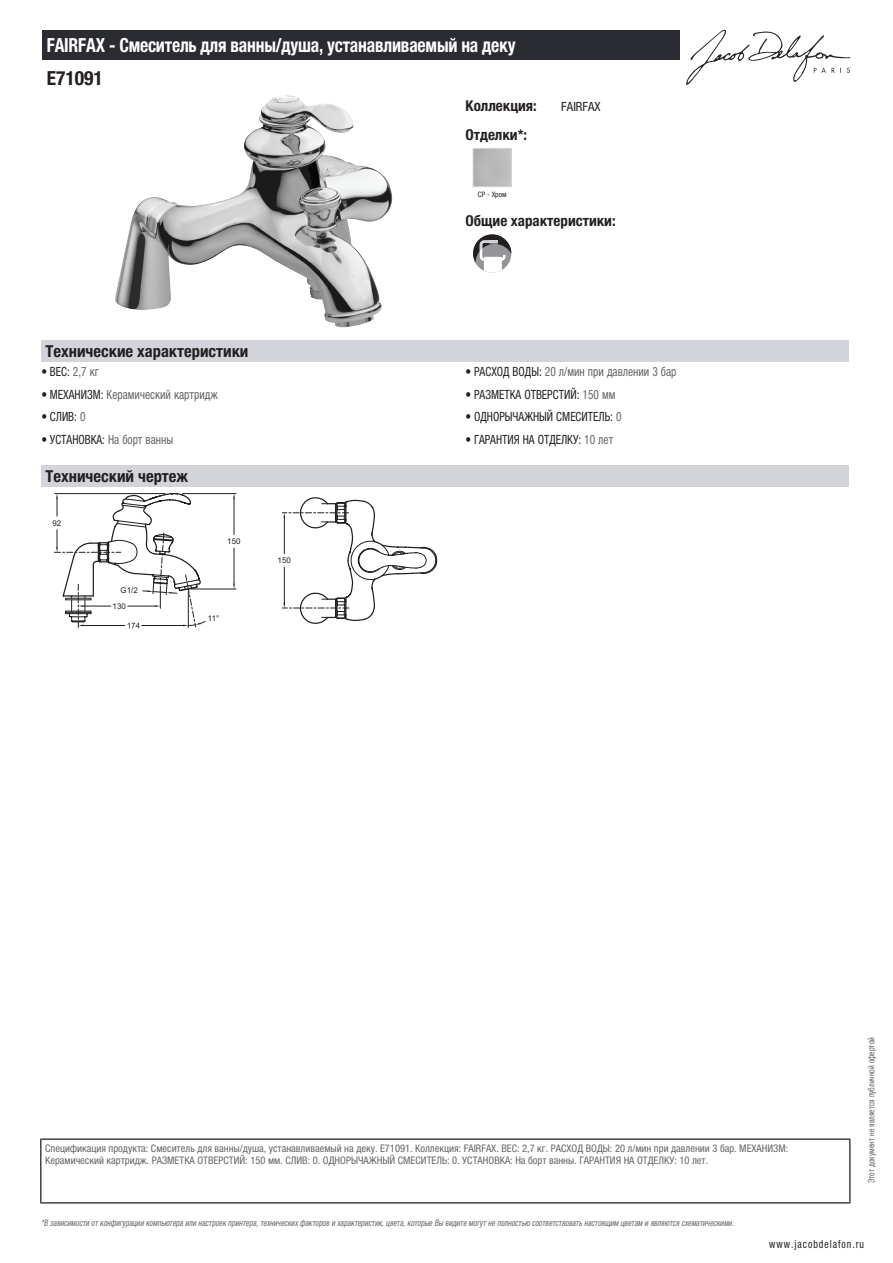
<style>
.page{position:relative;width:893px;height:1263px;background:#fff}
.page>*{position:absolute;margin:0;border:0;box-sizing:border-box;transform-origin:0 0}
.t1{font:700 condensed 19.5px "Helvetica Neue LTCYR";letter-spacing:-.01em;color:#fff;scale:.9 1}
.t2{font:700 condensed 19.5px "Helvetica Neue LTCYR";color:#231f20}
.t3{font:700 condensed 16.5px "Helvetica Neue LTCYR";color:#231f20}
.t4{font:700 condensed 15px "Helvetica Neue LTCYR";color:#231f20}
.t5{font:condensed 12.75px "Helvetica Neue LTCYR";color:#231f20;scale:.9 1}
.t6{font:condensed 12.75px "Helvetica Neue LTCYR";color:#626568;scale:.9 1}
.t7{font:condensed 12.75px "Helvetica Neue LTCYR";color:#231f20}
.t8{font:condensed 11.25px "Helvetica Neue LTCYR";letter-spacing:.1em;color:#231f20;scale:.87 1}
.t9{font:condensed 10.5px/12px "Helvetica Neue LTCYR";color:#626568}
.t10{font:italic condensed 9px "Helvetica Neue LTCYR";color:#626568;scale:.87 1}
.t11{font:condensed 9px "Helvetica Neue LTCYR";color:#626568;scale:.87 1}
.t12{font:7.95px "Arial";color:#231f20}
.t13{font:condensed 7.5px "Helvetica Neue LTCYR";color:#231f20}
.s1{color:#626568}
.s2{color:#231f20}
</style>
<div class="page">
<svg style="left:686px;top:30px;width:164px;height:55px"></svg>
<img style="left:115px;top:95px;width:277px;height:233px">
<div style="left:473px;top:148px;width:39px;height:39px;border:1px solid #d3d4da"></div>
<svg style="left:473px;top:234px;width:38px;height:39px"></svg>
<div style="left:41px;top:340px;width:808px;height:22px;background:#d3d4da"></div>
<div style="left:41px;top:465px;width:808px;height:22px;background:#d3d4da"></div>
<svg style="left:54px;top:493px;width:383px;height:135px"></svg>
<div style="left:43px;top:30px;width:637px;height:30px;background:#2a2c32"></div>
<hr style="left:40px;top:1138px;width:810px;height:2px;background:#040503">
<hr style="left:40px;top:1140px;width:1px;height:62px;background:#040503">
<hr style="left:849px;top:1140px;width:1px;height:62px;background:#040503">
<hr style="left:40px;top:1202px;width:810px;height:1px;background:#040503">
<h1 class="t1" style="left:47px;top:34px;width:522px">FAIRFAX - Смеситель для ванны/душа, устанавливаемый на деку</h1>
<h1 class="t2" style="left:47px;top:67px;width:58px">E71091</h1>
<h3 class="t4" style="left:466px;top:97px;width:73px">Коллекция:</h3>
<p class="t7" style="left:561px;top:99px;width:41px">FAIRFAX</p>
<h3 class="t4" style="left:466px;top:126px;width:63px">Отделки*:</h3>
<p class="t13" style="left:478px;top:190px;width:30px">CP - Хром</p>
<h3 class="t4" style="left:466px;top:212px;width:152px">Общие характеристики:</h3>
<h2 class="t3" style="left:46px;top:342px;width:204px">Технические характеристики</h2>
<p class="t5" style="left:41px;top:364px;width:65px">• ВЕС: <span class="s1">2,7 кг</span></p>
<p class="t6" style="left:466px;top:364px;width:236px"><span class="s2">• РАСХОД ВОДЫ:</span> 20 л/мин при давлении 3 бар</p>
<p class="t6" style="left:41px;top:387px;width:198px"><span class="s2">• МЕХАНИЗМ:</span> Керамический картридж</p>
<p class="t5" style="left:466px;top:387px;width:168px">• РАЗМЕТКА ОТВЕРСТИЙ: <span class="s1">150 мм</span></p>
<p class="t5" style="left:41px;top:410px;width:51px">• СЛИВ: <span class="s1">0</span></p>
<p class="t5" style="left:466px;top:410px;width:175px">• ОДНОРЫЧАЖНЫЙ СМЕСИТЕЛЬ: <span class="s1">0</span></p>
<p class="t5" style="left:41px;top:432px;width:148px">• УСТАНОВКА: <span class="s1">На борт ванны</span></p>
<p class="t5" style="left:466px;top:432px;width:166px">• ГАРАНТИЯ НА ОТДЕЛКУ: <span class="s1">10 лет</span></p>
<h2 class="t3" style="left:46px;top:467px;width:144px">Технический чертеж</h2>
<p class="t12" style="left:53px;top:518px;width:10px">92</p>
<p class="t12" style="left:121px;top:585px;width:19px">G1/2</p>
<p class="t12" style="left:113px;top:601px;width:15px">130</p>
<p class="t12" style="left:227px;top:536px;width:15px">150</p>
<p class="t12" style="left:208px;top:613px;width:13px">11°</p>
<p class="t12" style="left:278px;top:555px;width:15px">150</p>
<p class="t9" style="left:45px;top:1142px;width:745px">Спецификация продукта: Смеситель для ванны/душа, устанавливаемый на деку. E71091. Коллекция: FAIRFAX. ВЕС: 2,7 кг. РАСХОД ВОДЫ: 20 л/мин при давлении 3 бар. МЕХАНИЗМ:<br>Керамический картридж. РАЗМЕТКА ОТВЕРСТИЙ: 150 мм. СЛИВ: 0. ОДНОРЫЧАЖНЫЙ СМЕСИТЕЛЬ: 0. УСТАНОВКА: На борт ванны. ГАРАНТИЯ НА ОТДЕЛКУ: 10 лет.</p>
<p class="t10" style="left:41px;top:1218px;width:800px">*В зависимости отконфигурации компьютера или настроек принтера,техническихфакторов и характеристик,цвета,которые Вы видите могутне полностью соответствоватьнастоящим цветам и являются схематическими.</p>
<p class="t11" style="left:866px;top:1183px;width:169px;rotate:-90deg">Этот документ не является публичной офертой</p>
<p class="t8" style="left:769px;top:1237px;width:110px">www.jacobdelafon.ru</p>
</div>
